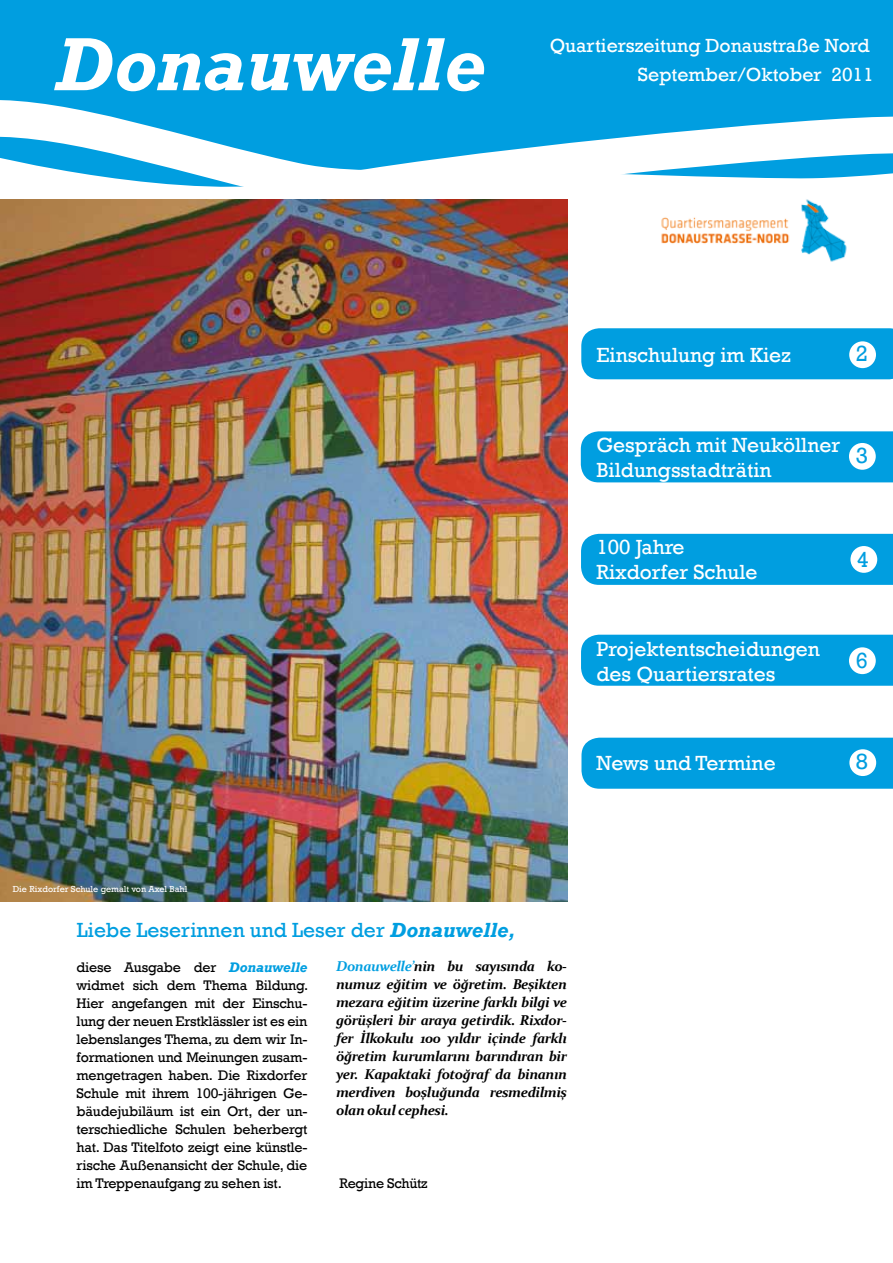
<style>
.page{position:relative;width:893px;height:1263px;background:#fff}
.page>*{position:absolute;margin:0;border:0;box-sizing:border-box;transform-origin:0 0}
.t1{font:italic 700 76.5px "Rockwell";color:#fff}
.t2{font:22.5px "Rockwell";color:#009ee0}
.t3{font:21px/25.5px "Rockwell";color:#fff}
.t4{font:21px "Rockwell";color:#009ee0}
.t5{font:19.5px "Rockwell";color:#fff}
.t6{font:14.25px/18px "Rockwell";letter-spacing:-.015em;color:#000;text-align:justify}
.t7{font:italic 700 14.25px/18px "Constantia";letter-spacing:-.03em;color:#000;text-align:justify}
.t8{font:9px "Rockwell";color:#fff}
.s1{font-weight:700;font-style:italic}
.s2{font-weight:700;font-style:italic;color:#009ee0}
.s3{color:#009ee0}
</style>
<div class="page">
<div style="left:581px;top:431px;width:312px;height:51px;background:#009ee0"></div>
<div style="left:581px;top:534px;width:312px;height:51px;background:#009ee0"></div>
<div style="left:581px;top:635px;width:312px;height:51px;background:#009ee0"></div>
<div style="left:581px;top:738px;width:312px;height:51px;background:#009ee0"></div>
<div style="left:581px;top:328px;width:312px;height:51px;background:#009ee0"></div>
<div style="left:0;top:0;width:893px;height:191px;background:#009ee0"></div>
<svg style="left:0;top:100px;width:104px;height:15px;fill:#fff"></svg>
<svg style="left:0;top:115px;width:893px;height:76px;fill:#fff"></svg>
<svg style="left:520px;top:170px;width:373px;height:21px"></svg>
<img style="left:0;top:199px;width:568px;height:703px">
<div style="left:849px;top:443px;width:27px;height:27px;background:#fff;border-radius:50%"></div>
<div style="left:849px;top:341px;width:27px;height:27px;background:#fff;border-radius:50%"></div>
<div style="left:850px;top:546px;width:27px;height:27px;background:#fff;border-radius:50%"></div>
<div style="left:849px;top:647px;width:27px;height:27px;background:#fff;border-radius:50%"></div>
<div style="left:849px;top:749px;width:27px;height:27px;background:#fff;border-radius:50%"></div>
<img style="left:661px;top:199px;width:186px;height:63px">
<h1 class="t1" style="left:55px;top:19px;width:432px">Donauwelle</h1>
<h3 class="t5" style="left:550px;top:34px;width:321px">Quartierszeitung Donaustraße Nord</h3>
<h3 class="t5" style="left:638px;top:63px;width:237px">September/Oktober 2011</h3>
<p class="t8" style="left:13px;top:884px;width:176px">Die Rixdorfer Schule gemalt von Axel Bahl</p>
<h3 class="t4" style="left:77px;top:918px;width:440px">Liebe Leserinnen und Leser der <span class="s1">Donauwelle,</span></h3>
<h3 class="t3" style="left:596px;top:343px;width:196px">Einschulung im Kiez</h3>
<h2 class="t2" style="left:856px;top:340px;width:14px">2</h2>
<h3 class="t3" style="left:596px;top:432px;width:245px">Gespräch mit Neuköllner<br>Bildungsstadträtin</h3>
<h2 class="t2" style="left:856px;top:442px;width:14px">3</h2>
<h3 class="t3" style="left:596px;top:534px;width:163px">100 Jahre<br>Rixdorfer Schule</h3>
<h2 class="t2" style="left:857px;top:547px;width:14px">4</h2>
<h3 class="t3" style="left:596px;top:636px;width:225px">Projektentscheidungen des Quartiersrates</h3>
<h2 class="t2" style="left:856px;top:648px;width:14px">6</h2>
<h3 class="t3" style="left:596px;top:751px;width:181px">News und Termine</h3>
<h2 class="t2" style="left:856px;top:748px;width:14px">8</h2>
<p class="t6" style="left:77px;top:958px;width:233px">diese Ausgabe der <span class="s2">Donauwelle </span>widmet sich dem Thema Bildung.<br>Hier angefangen mit der Einschu&shy;lung der neuen Erstklässler ist es ein lebenslanges Thema, zu dem wir In&shy;formationen und Meinungen zusam&shy;mengetragen haben. Die Rixdorfer Schule mit ihrem 100-jährigen Ge&shy;bäudejubiläum ist ein Ort, der un&shy;terschiedliche Schulen beherbergt hat. Das Titelfoto zeigt eine künstle&shy;rische Außenansicht der Schule, die im Treppenaufgang zu sehen ist.</p>
<p class="t7" style="left:336px;top:956px;width:232px"><span class="s3">Donauwelle’</span>nin bu sayısında ko&shy;numuz eğitim ve öğretim. Beşikten mezara eğitim üzerine farklı bilgi ve görüşleri bir araya getirdik. Rixdor&shy;fer İlkokulu 100 yıldır içinde farklı öğretim kurumlarını barındıran bir yer. Kapaktaki fotoğraf da binanın merdiven boşluğunda resmedilmiş olan okul cephesi.</p>
<p class="t6" style="left:339px;top:1174px;width:90px">Regine Schütz</p>
</div>
